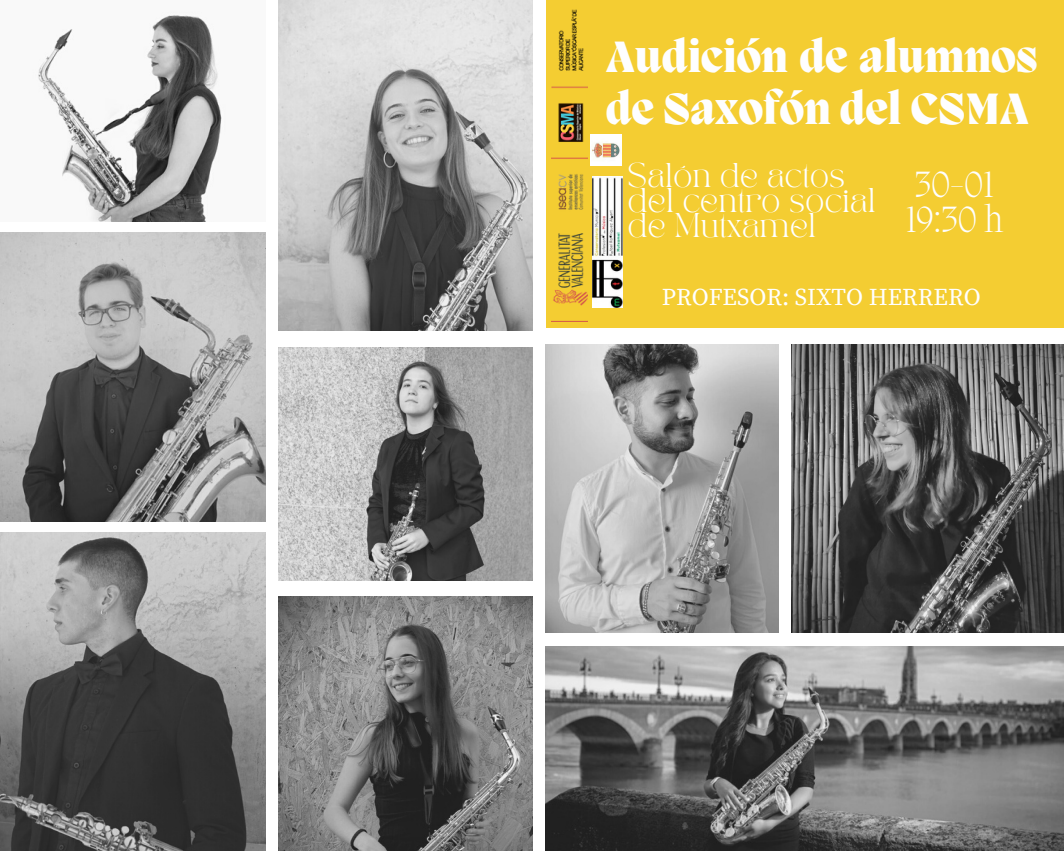
<style>
.page{position:relative;width:1064px;height:851px;background:#fff}
.page>*{position:absolute;margin:0;border:0;box-sizing:border-box;transform-origin:0 0}
.t1{font:800 45px/51.8px "Migra";color:#fefefe}
.t2{font:200 37.5px/35px "Migra";color:#fefefe}
.t3{font:24px/24.8px "TAN PEARL Regular";color:#fff}
.t4{font:24px "Source Serif Pro";color:#fff}
</style>
<div class="page">
<img style="left:38px;top:15px;width:184px;height:207px">
<img style="left:0;top:233px;width:266px;height:288px">
<img style="left:279px;top:0;width:253px;height:331px">
<img style="left:279px;top:347px;width:253px;height:233px">
<img style="left:279px;top:597px;width:253px;height:253px">
<img style="left:0;top:533px;width:266px;height:317px">
<div style="left:545px;top:0;width:518px;height:327px;background:#f4cd32"></div>
<img style="left:545px;top:344px;width:233px;height:288px">
<img style="left:791px;top:344px;width:272px;height:288px">
<img style="left:545px;top:646px;width:518px;height:204px">
<img style="left:551px;top:9px;width:36px;height:312px">
<img style="left:590px;top:135px;width:31px;height:30px">
<img style="left:592px;top:177px;width:30px;height:130px">
<h1 class="t1" style="left:605px;top:35px;width:433px">Audición de alumnos de Saxofón del CSMA</h1>
<p class="t3" style="left:627px;top:165px;width:250px">Salón de actos del centro social de Mutxamel</p>
<h2 class="t2" style="left:905px;top:170px;width:99px">30-01<br>19:30 h</h2>
<p class="t4" style="left:661px;top:283px;width:320px">PROFESOR: SIXTO HERRERO</p>
</div>
